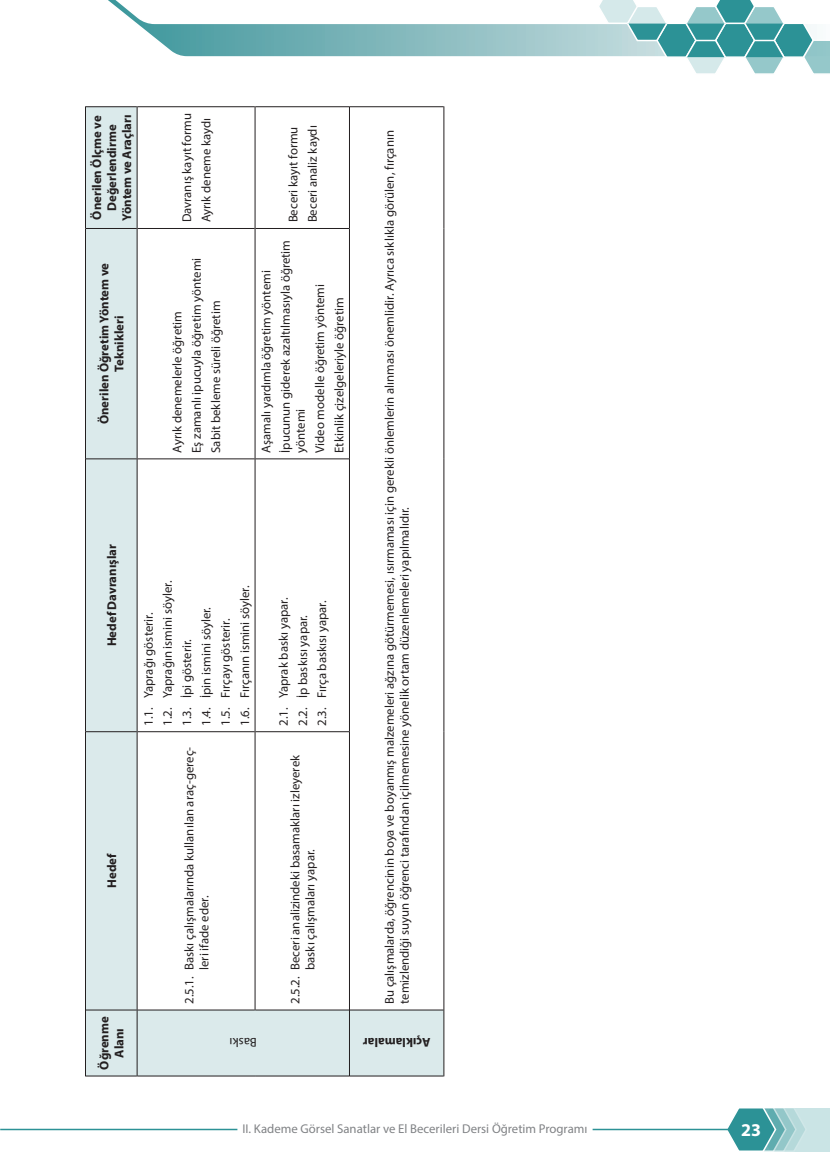
<style>
.page{position:relative;width:830px;height:1170px;background:#fff}
.page>*{position:absolute;margin:0;border:0;box-sizing:border-box;transform-origin:0 0}
.t1{font:700 18px "Myriad Pro";color:#fff}
.t2{font:12.75px/19.2px "Myriad Pro";color:#231f20}
.t3{font:700 12.75px/15px "Myriad Pro";color:#231f20;text-align:center}
.t4{font:12.75px "Myriad Pro";color:#808285}
</style>
<div class="page">
<div style="left:745px;top:1107px;width:84px;height:44px;background:#cae4e5"></div>
<svg style="left:724px;top:1107px;width:82px;height:45px"></svg>
<hr style="left:0;top:1128px;width:729px;height:2px;background:#2c9296">
<svg style="left:108px;top:0;width:489px;height:57px"></svg>
<svg style="left:597px;top:0;width:232px;height:74px"></svg>
<div style="left:237px;top:1117px;width:13px;height:21px;border:12px solid #fff"></div>
<svg style="left:242px;top:923px;width:353px;height:215px"></svg>
<div style="left:579px;top:1120px;width:13px;height:18px;border:12px solid #fff"></div>
<svg style="left:86px;top:107px;width:357px;height:968px"></svg>
<hr style="left:85px;top:1009px;width:1px;height:67px;background:#231f20">
<hr style="left:86px;top:1075px;width:51px;height:1px;background:#231f20">
<hr style="left:85px;top:731px;width:1px;height:278px;background:#231f20">
<hr style="left:86px;top:1009px;width:51px;height:1px;background:#231f20">
<hr style="left:85px;top:459px;width:1px;height:272px;background:#231f20">
<hr style="left:86px;top:731px;width:51px;height:1px;background:#231f20">
<hr style="left:85px;top:228px;width:1px;height:231px;background:#231f20">
<hr style="left:86px;top:458px;width:51px;height:1px;background:#231f20">
<hr style="left:85px;top:106px;width:1px;height:122px;background:#231f20">
<hr style="left:86px;top:228px;width:51px;height:1px;background:#231f20">
<hr style="left:86px;top:106px;width:51px;height:1px;background:#231f20">
<hr style="left:137px;top:1009px;width:1px;height:67px;background:#231f20">
<hr style="left:137px;top:1075px;width:118px;height:1px;background:#231f20">
<hr style="left:255px;top:1075px;width:94px;height:1px;background:#231f20">
<hr style="left:349px;top:1075px;width:94px;height:1px;background:#231f20">
<hr style="left:137px;top:731px;width:1px;height:278px;background:#231f20">
<hr style="left:137px;top:1009px;width:117px;height:1px;background:#231f20">
<hr style="left:137px;top:459px;width:1px;height:272px;background:#231f20">
<hr style="left:137px;top:731px;width:117px;height:1px;background:#231f20">
<hr style="left:137px;top:228px;width:1px;height:231px;background:#231f20">
<hr style="left:137px;top:458px;width:117px;height:1px;background:#231f20">
<hr style="left:137px;top:106px;width:1px;height:122px;background:#231f20">
<hr style="left:137px;top:228px;width:117px;height:1px;background:#231f20">
<hr style="left:137px;top:106px;width:117px;height:1px;background:#231f20">
<hr style="left:255px;top:1009px;width:94px;height:1px;background:#231f20">
<hr style="left:255px;top:731px;width:94px;height:1px;background:#231f20">
<hr style="left:255px;top:458px;width:94px;height:1px;background:#231f20">
<hr style="left:255px;top:228px;width:94px;height:1px;background:#231f20">
<hr style="left:255px;top:106px;width:94px;height:1px;background:#231f20">
<hr style="left:349px;top:1009px;width:94px;height:1px;background:#231f20">
<hr style="left:349px;top:106px;width:94px;height:1px;background:#231f20">
<hr style="left:254px;top:731px;width:1px;height:279px;background:#231f20">
<hr style="left:254px;top:459px;width:1px;height:272px;background:#231f20">
<hr style="left:254px;top:228px;width:1px;height:231px;background:#231f20">
<hr style="left:254px;top:106px;width:1px;height:122px;background:#231f20">
<hr style="left:349px;top:1009px;width:1px;height:67px;background:#231f20">
<hr style="left:349px;top:731px;width:1px;height:278px;background:#231f20">
<hr style="left:349px;top:459px;width:1px;height:272px;background:#231f20">
<hr style="left:349px;top:228px;width:1px;height:231px;background:#231f20">
<hr style="left:349px;top:106px;width:1px;height:122px;background:#231f20">
<hr style="left:443px;top:1009px;width:1px;height:67px;background:#231f20">
<hr style="left:443px;top:731px;width:1px;height:278px;background:#231f20">
<hr style="left:443px;top:459px;width:1px;height:272px;background:#231f20">
<hr style="left:443px;top:228px;width:1px;height:231px;background:#231f20">
<hr style="left:443px;top:106px;width:1px;height:122px;background:#231f20">
<p class="t3" style="left:89px;top:221px;width:108px;rotate:-90deg">Önerilen Ölçme ve<br>Değerlendirme<br>Yöntem ve Araçları</p>
<p class="t3" style="left:96px;top:424px;width:162px;rotate:-90deg">Önerilen Öğretim Yöntem ve<br>Teknikleri</p>
<p class="t2" style="left:177px;top:222px;width:111px;rotate:-90deg">Davranış kayıt formu<br>Ayrık deneme kaydı</p>
<p class="t2" style="left:167px;top:453px;width:197px;rotate:-90deg">Ayrık denemelerle öğretim<br>Eş zamanlı ipucuyla öğretim yöntemi<br>Sabit bekleme süreli öğretim</p>
<p class="t2" style="left:283px;top:222px;width:99px;rotate:-90deg">Beceri kayıt formu<br>Beceri analiz kaydı</p>
<p class="t2" style="left:256px;top:453px;width:214px;rotate:-90deg">Aşamalı yardımla öğretim yöntemi<br>İpucunun giderek azaltılmasıyla öğretim</p>
<p class="t2" style="left:291px;top:453px;width:170px;rotate:-90deg">yöntemi<br>Video modelle öğretim yöntemi<br>Etkinlik çizelgeleriyle öğretim</p>
<p class="t3" style="left:104px;top:646px;width:103px;rotate:-90deg">Hedef Davranışlar</p>
<p class="t3" style="left:104px;top:887px;width:36px;rotate:-90deg">Hedef</p>
<p class="t3" style="left:96px;top:1069px;width:55px;rotate:-90deg">Öğrenme<br>Alanı</p>
<p class="t2" style="left:138px;top:725px;width:147px;rotate:-90deg">1.1. Yaprağı gösterir.<br>1.2. Yaprağın ismini söyler.<br>1.3. İpi gösterir.<br>1.4. İpin ismini söyler.<br>1.5. Fırçayı gösterir.<br>1.6. Fırçanın ismini söyler.</p>
<p class="t2" style="left:181px;top:969px;width:225px;line-height:15px;text-indent:-34px;rotate:-90deg">2.5.1. Baskı çalışmalarında kullanılan araç-gereç&shy;leri ifade eder.</p>
<p class="t2" style="left:257px;top:1052px;width:29px;rotate:-180deg">Baskı</p>
<p class="t2" style="left:273px;top:725px;width:129px;rotate:-90deg">2.1. Yaprak baskı yapar.<br>2.2. İp baskısı yapar.<br>2.3. Fırça baskısı yapar.</p>
<p class="t2" style="left:287px;top:969px;width:216px;line-height:15px;text-indent:-34px;rotate:-90deg">2.5.2. Beceri analizindeki basamakları izleyerek baskı çalışmaları yapar.</p>
<p class="t2" style="left:382px;top:1003px;width:875px;line-height:15px;rotate:-90deg">Bu çalışmalarda, öğrencinin boya ve boyanmış malzemeleri ağzına götürmemesi, ısırmaması için gerekli önlemlerin alınması önemlidir. Ayrıca sıklıkla görülen, fırçanın temizlendiği suyun öğrenci tarafından içilmemesine yönelik ortam düzenlemeleri yapılmalıdır.</p>
<p class="t3" style="left:430px;top:1050px;width:69px;rotate:-180deg">Açıklamalar</p>
<p class="t4" style="left:242px;top:1120px;width:346px">II. Kademe Görsel Sanatlar ve El Becerileri Dersi Öğretim Programı</p>
<h1 class="t1" style="left:740px;top:1117px;width:21px">23</h1>
</div>
